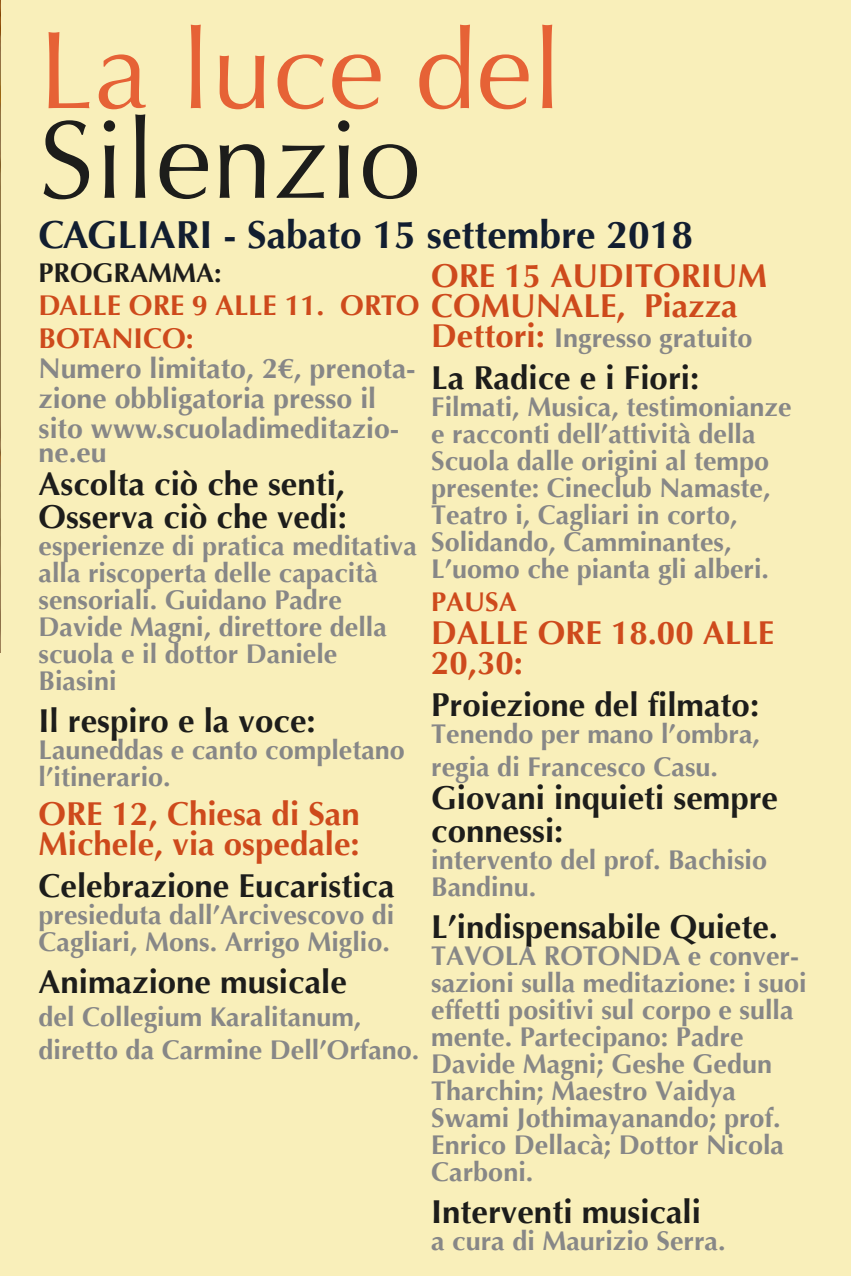
<style>
.page{position:relative;width:851px;height:1276px;background:#fff}
.page>*{position:absolute;margin:0;border:0;box-sizing:border-box;transform-origin:0 0}
.t1{font:111px "Optima";color:#e66236}
.t2{font:111px "Optima";color:#1d1d1b}
.t3{font:700 39px "Optima";color:#121e30}
.t4{font:700 33px/33px "Optima";color:#1d1d1b}
.t5{font:700 33px/30px "Optima";color:#ce4a1c}
.t6{font:700 28.5px/30px "Optima";color:#878787}
.t7{font:700 28.5px/33px "Optima";color:#ce4a1c}
.t8{font:700 27px/27px "Optima";color:#878787}
.t9{font:700 27px "Optima";color:#1d1d1b}
.t10{font:700 27px "Optima";color:#ce4a1c}
.s1{font-size:33px;color:#ce4a1c}
</style>
<div class="page">
<div style="left:0;top:0;width:850px;height:1276px;background:#f9efba"></div>
<img style="left:0;top:0;width:1px;height:652px">
<h1 class="t1" style="left:39px;top:6px;width:525px">La luce del</h1>
<h1 class="t2" style="left:39px;top:96px;width:384px">Silenzio</h1>
<h2 class="t3" style="left:39px;top:212px;width:656px">CAGLIARI - Sabato 15 settembre 2018</h2>
<p class="t9" style="left:39px;top:257px;width:185px">PROGRAMMA:</p>
<p class="t7" style="left:39px;top:289px;width:382px">DALLE ORE 9 ALLE 11. ORTO<br>BOTANICO:</p>
<p class="t6" style="left:39px;top:353px;width:378px">Numero limitato, 2€, prenota&shy;zione obbligatoria presso il sito www.scuoladimeditazio-</p>
<p class="t6" style="left:39px;top:437px;width:70px">ne.eu</p>
<p class="t4" style="left:39px;top:467px;width:310px">Ascolta ciò che senti,<br>Osserva ciò che vedi:</p>
<p class="t8" style="left:39px;top:532px;width:380px">esperienze di pratica meditativa alla riscoperta delle capacità sensoriali. Guidano Padre<br>Davide Magni, direttore della scuola e il dottor Daniele<br>Biasini</p>
<p class="t4" style="left:39px;top:704px;width:278px">Il respiro e la voce:</p>
<p class="t8" style="left:39px;top:736px;width:368px">Launeddas e canto completano l’itinerario.</p>
<p class="t5" style="left:39px;top:799px;width:322px">ORE 12, Chiesa di San<br>Michele, via ospedale:</p>
<p class="t4" style="left:39px;top:869px;width:357px">Celebrazione Eucaristica</p>
<p class="t8" style="left:39px;top:901px;width:357px">presieduta dall’Arcivescovo di<br>Cagliari, Mons. Arrigo Miglio.</p>
<p class="t4" style="left:39px;top:965px;width:310px">Animazione musicale</p>
<p class="t8" style="left:39px;top:1000px;width:382px;line-height:33px">del Collegium Karalitanum, diretto da Carmine Dell’Orfano.</p>
<p class="t5" style="left:431px;top:261px;width:337px">ORE 15 AUDITORIUM<br>COMUNALE, Piazza</p>
<p class="t8" style="left:431px;top:324px;width:322px"><span class="s1">Dettori:</span> Ingresso gratuito</p>
<p class="t4" style="left:431px;top:361px;width:269px">La Radice e i Fiori:</p>
<p class="t8" style="left:431px;top:393px;width:362px">Filmati, Musica, testimonianze e racconti dell’attività della<br>Scuola dalle origini al tempo presente: Cineclub Namaste,<br>Teatro i, Cagliari in corto,<br>Solidando, Camminantes,<br>L’uomo che pianta gli alberi.</p>
<p class="t10" style="left:431px;top:586px;width:87px">PAUSA</p>
<p class="t5" style="left:431px;top:618px;width:344px">DALLE ORE 18.00 ALLE<br>20,30:</p>
<p class="t4" style="left:431px;top:688px;width:329px">Proiezione del filmato:</p>
<p class="t8" style="left:431px;top:717px;width:330px;line-height:33px">Tenendo per mano l’ombra, regia di Francesco Casu.</p>
<p class="t4" style="left:431px;top:781px;width:348px">Giovani inquieti sempre connessi:</p>
<p class="t8" style="left:431px;top:846px;width:337px">intervento del prof. Bachisio<br>Bandinu.</p>
<p class="t4" style="left:431px;top:910px;width:348px">L’indispensabile Quiete.</p>
<p class="t8" style="left:431px;top:942px;width:377px">TAVOLA ROTONDA e conver&shy;sazioni sulla meditazione: i suoi effetti positivi sul corpo e sulla mente. Partecipano: Padre<br>Davide Magni; Geshe Gedun<br>Tharchin; Maestro Vaidya<br>Swami Jothimayanando; prof.<br>Enrico Dellacà; Dottor Nicola<br>Carboni.</p>
<p class="t4" style="left:431px;top:1195px;width:271px">Interventi musicali</p>
<p class="t8" style="left:431px;top:1227px;width:296px">a cura di Maurizio Serra.</p>
</div>
